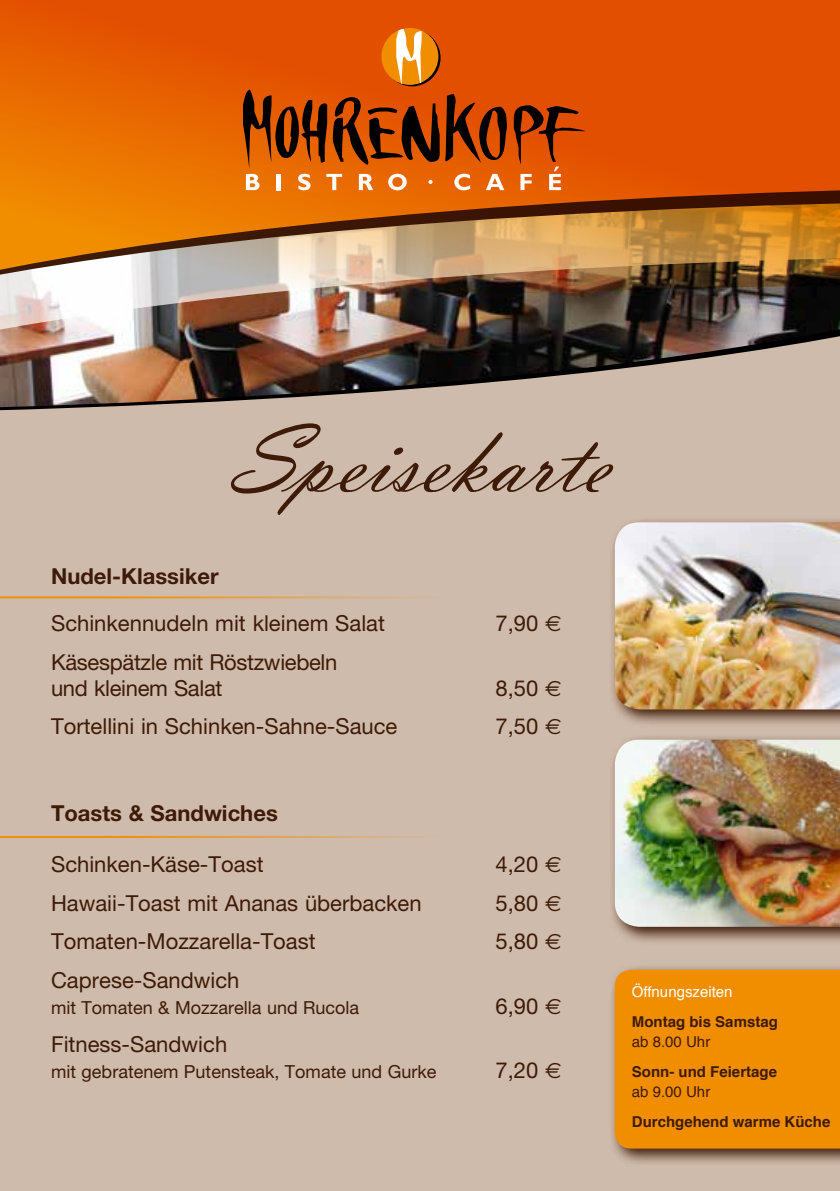
<style>
.page{position:relative;width:840px;height:1191px;background:#fff}
.page>*{position:absolute;margin:0;border:0;box-sizing:border-box;transform-origin:0 0}
.t1{font:100px "Vladimir Scr D";color:#3e1b08}
.t2{font:22px/26px "Helvetica Neue";color:#3e1b08}
.t3{font:700 22px "Helvetica Neue";color:#3e1b08}
.t4{font:18px "Helvetica Neue";color:#3e1b08}
.t5{font:700 15px "Helvetica";color:#3e1b08}
.t6{font:15px "Helvetica";color:#3e1b08}
.t7{font:15px "Helvetica";color:#fff}
.s1{font-family:"Euro Sans"}
</style>
<div class="page">
<div style="left:0;top:387px;width:839px;height:804px;background:#cfbbab"></div>
<img style="left:0;top:0;width:839px;height:387px">
<svg style="left:243px;top:28px;width:342px;height:162px;background:#c35108"></svg>
<svg style="left:608px;top:963px;width:231px;height:204px;background:#af9683"></svg>
<div style="left:614px;top:969px;width:225px;height:179px;background:#f18e00"></div>
<svg style="left:608px;top:516px;width:231px;height:211px;background:#af9786"></svg>
<img style="left:614px;top:522px;width:225px;height:187px">
<svg style="left:608px;top:733px;width:231px;height:211px;background:#ac9584"></svg>
<img style="left:614px;top:739px;width:225px;height:187px">
<hr style="left:0;top:596px;width:558px;height:2px;background:#f18e00">
<hr style="left:0;top:836px;width:558px;height:2px;background:#f18e00">
<h1 class="t1" style="left:230px;top:402px;width:380px">Speisekarte</h1>
<p class="t3" style="left:51px;top:563px;width:169px">Nudel-Klassiker</p>
<p class="t2" style="left:51px;top:610px;width:335px">Schinkennudeln mit kleinem Salat</p>
<p class="t2" style="left:495px;top:610px;width:68px">7,90 <span class="s1">€</span></p>
<p class="t2" style="left:51px;top:648px;width:288px">Käsespätzle mit Röstzwiebeln und kleinem Salat</p>
<p class="t2" style="left:495px;top:674px;width:68px">8,50 <span class="s1">€</span></p>
<p class="t2" style="left:51px;top:713px;width:347px">Tortellini in Schinken-Sahne-Sauce</p>
<p class="t2" style="left:495px;top:713px;width:68px">7,50 <span class="s1">€</span></p>
<p class="t3" style="left:51px;top:799px;width:228px">Toasts &amp; Sandwiches</p>
<p class="t2" style="left:51px;top:851px;width:214px">Schinken-Käse-Toast</p>
<p class="t2" style="left:495px;top:851px;width:68px">4,20 <span class="s1">€</span></p>
<p class="t2" style="left:51px;top:889px;width:372px">Hawaii-Toast mit Ananas überbacken</p>
<p class="t2" style="left:495px;top:889px;width:68px">5,80 <span class="s1">€</span></p>
<p class="t2" style="left:51px;top:928px;width:266px">Tomaten-Mozzarella-Toast</p>
<p class="t2" style="left:495px;top:928px;width:68px">5,80 <span class="s1">€</span></p>
<p class="t2" style="left:51px;top:966px;width:190px">Caprese-Sandwich</p>
<p class="t4" style="left:51px;top:996px;width:309px">mit Tomaten &amp; Mozzarella und Rucola</p>
<p class="t2" style="left:495px;top:992px;width:68px">6,90 <span class="s1">€</span></p>
<p class="t2" style="left:51px;top:1031px;width:178px">Fitness-Sandwich</p>
<p class="t4" style="left:51px;top:1061px;width:387px">mit gebratenem Putensteak, Tomate und Gurke</p>
<p class="t2" style="left:495px;top:1057px;width:68px">7,20 <span class="s1">€</span></p>
<p class="t7" style="left:631px;top:980px;width:102px">Öffnungszeiten</p>
<p class="t5" style="left:631px;top:1009px;width:147px">Montag bis Samstag</p>
<p class="t6" style="left:631px;top:1030px;width:80px">ab 8.00 Uhr</p>
<p class="t5" style="left:631px;top:1059px;width:147px">Sonn- und Feiertage</p>
<p class="t6" style="left:631px;top:1080px;width:80px">ab 9.00 Uhr</p>
<p class="t5" style="left:631px;top:1109px;width:200px">Durchgehend warme Küche</p>
</div>
